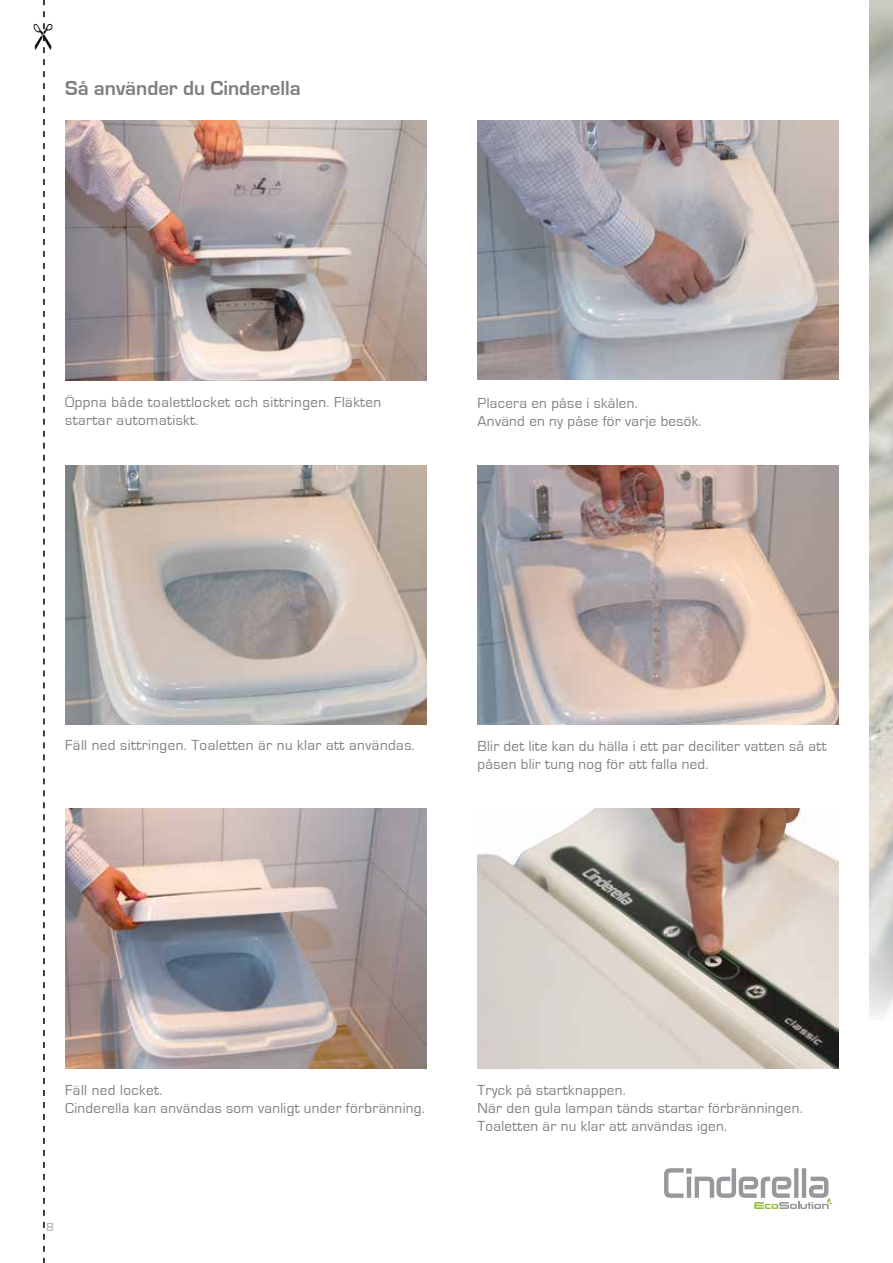
<style>
.page{position:relative;width:893px;height:1263px;background:#fff}
.page>*{position:absolute;margin:0;border:0;box-sizing:border-box;transform-origin:0 0}
.t1{font:700 21px "Eurostile";color:#7e7e80}
.t2{font:15px/18px "Eurostile";letter-spacing:.02em;color:#7e7e80}
.t3{font:12px "Eurostile";color:#999}
</style>
<div class="page">
<img style="left:65px;top:121px;width:362px;height:259px">
<img style="left:65px;top:465px;width:362px;height:260px">
<img style="left:477px;top:120px;width:362px;height:260px">
<img style="left:477px;top:465px;width:362px;height:260px">
<img style="left:477px;top:809px;width:362px;height:259px">
<img style="left:65px;top:809px;width:362px;height:259px">
<svg style="left:664px;top:1168px;width:169px;height:41px"></svg>
<img style="left:870px;top:0;width:23px;height:1015px">
<svg style="left:43px;top:0;width:2px;height:1263px"></svg>
<h1 class="t1" style="left:65px;top:76px;width:237px">Så använder du Cinderella</h1>
<p class="t2" style="left:65px;top:393px;width:318px">Öppna både toalettlocket och sittringen. Fläkten startar automatiskt.</p>
<p class="t2" style="left:478px;top:394px;width:225px">Placera en påse i skålen.<br>Använd en ny påse för varje besök.</p>
<p class="t2" style="left:65px;top:737px;width:351px">Fäll ned sittringen. Toaletten är nu klar att användas.</p>
<p class="t2" style="left:477px;top:737px;width:351px">Blir det lite kan du hälla i ett par deciliter vatten så att påsen blir tung nog för att falla ned.</p>
<p class="t2" style="left:65px;top:1081px;width:361px">Fäll ned locket.<br>Cinderella kan användas som vanligt under förbränning.</p>
<p class="t2" style="left:477px;top:1081px;width:327px">Tryck på startknappen.<br>När den gula lampan tänds startar förbränningen.<br>Toaletten är nu klar att användas igen.</p>
<p class="t3" style="left:46px;top:1220px;width:9px">8</p>
</div>
